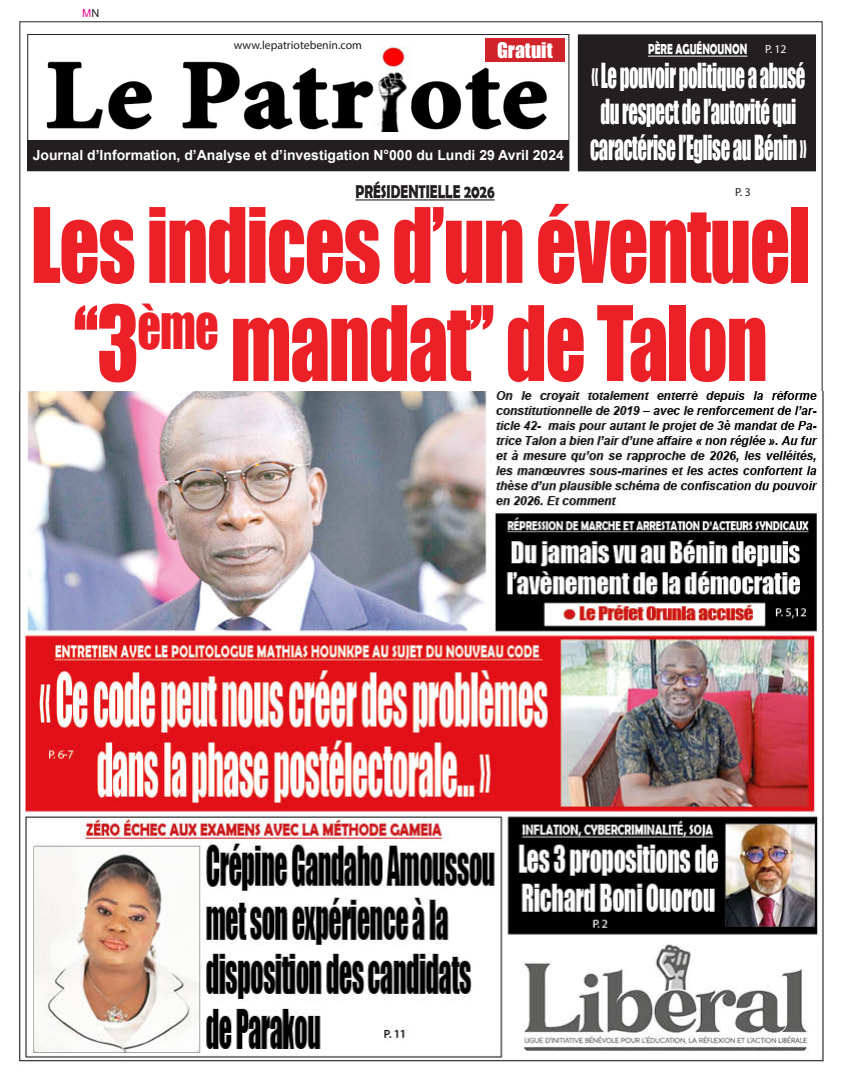
<style>
.page{position:relative;width:842px;height:1078px;background:#fff}
.page>*{position:absolute;margin:0;border:0;box-sizing:border-box;transform-origin:0 0}
.Titre_manchette{font:95.9px/98px "Impact";letter-spacing:-.02em;color:#ec2127;text-align:center;scale:.83 1}
.Titre_manchette-2{font:31.7px/36px "Impact";letter-spacing:-.02em;color:#fff;scale:.59 1}
.t1{font:19.8px "Impact";color:#fff}
.t2{font:700 18.6px "Berlin Sans FB Demi";color:#231f20;scale:.74 1}
.t3{font:700 14.6px "Berlin Sans FB Demi";color:#fff;scale:.7 1}
.t4{font:700 14px "Arial";color:#fff}
.t5{font:11.8px "Myriad Pro";color:#231f20}
.t6{font:11.8px "Myriad Pro";color:#fff}
.corps_de_texte{font:11px "Arial";color:#ed028c}
.s1{color:#231f20}
</style>
<div class="page">
<img style="left:46px;top:46px;width:501px;height:86px">
<div style="left:28px;top:140px;width:541px;height:31px;background:#231f20"></div>
<div style="left:27px;top:34px;width:542px;height:137px;border:1px solid #231f20"></div>
<hr style="left:355px;top:199px;width:140px;height:1px;background:#231f20">
<div style="left:578px;top:35px;width:237px;height:136px;background:#231f20"></div>
<hr style="left:648px;top:56px;width:99px;height:1px;background:#fff">
<div style="left:485px;top:38px;width:80px;height:24px;background:#d1232a"></div>
<img style="left:18px;top:391px;width:806px;height:671px">
<p class="corps_de_texte" style="left:82px;top:5px;width:19px">M<span class="s1">N</span></p>
<p class="t5" style="left:234px;top:38px;width:130px">www.lepatriotebenin.com</p>
<p class="t1" style="left:497px;top:35px;width:57px">Gratuit</p>
<p class="t4" style="left:33px;top:145px;width:533px">Journal d’Information, d’Analyse et d’investigation N°000 du Lundi 29 Avril 2024</p>
<p class="t2" style="left:355px;top:180px;width:190px">PRÉSIDENTIELLE 2026</p>
<p class="t3" style="left:648px;top:41px;width:143px">PÈRE AGUÉNOUNON</p>
<p class="t6" style="left:765px;top:42px;width:23px">P. 12</p>
<p class="Titre_manchette-2" style="left:591px;top:57px;width:364px">« Le pouvoir politique a abusé du respect de l’autorité qui</p>
<p class="Titre_manchette-2" style="left:590px;top:129px;width:369px">caractérise l’Eglise au Bénin »</p>
<p class="t5" style="left:735px;top:185px;width:17px">P. 3</p>
<p class="Titre_manchette" style="left:31px;top:194px;width:941px">Les indices d’un éventuel ‘‘3<sup>ème</sup> mandat’’ de Talon</p>
</div>
